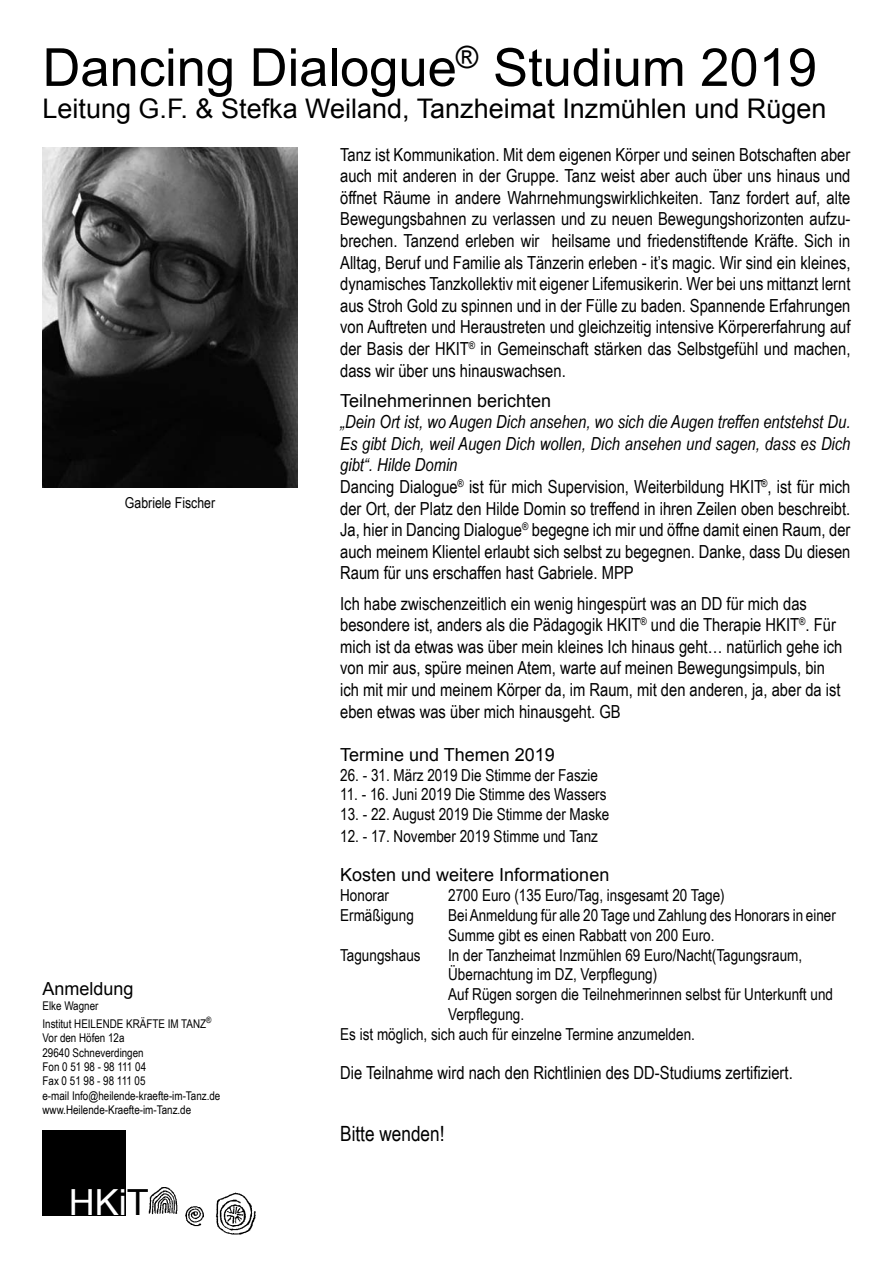
<style>
.page{position:relative;width:893px;height:1263px;background:#fff}
.page>*{position:absolute;margin:0;border:0;box-sizing:border-box;transform-origin:0 0}
.t1{font:52.5px "Arial";color:#000}
.t2{font:36px "Arial";color:#fff}
.t3{font:27px "Arial";color:#000}
.t4{font:21px "Arial Narrow";color:#000}
.t5{font:18px/21.6px "Arial Narrow";color:#000}
.t6{font:18px "Arial";color:#000}
.t7{font:16.5px/19.8px "Arial Narrow";color:#000}
.t8{font:15px "Arial Narrow";color:#000}
.t9{font:12px/14.4px "Arial Narrow";color:#000}
.s1{font-style:italic}
.s2{color:#000}
</style>
<div class="page">
<img style="left:43px;top:147px;width:255px;height:340px">
<div style="left:43px;top:1130px;width:83px;height:85px;background:#000"></div>
<img style="left:149px;top:1187px;width:107px;height:47px">
<h1 class="t1" style="left:43px;top:33px;width:776px">Dancing Dialogue<sup>®</sup> Studium 2019</h1>
<h3 class="t3" style="left:43px;top:91px;width:785px">Leitung G.F. &amp; Stefka Weiland, Tanzheimat Inzmühlen und Rügen</h3>
<p class="t5" style="left:340px;top:143px;width:512px;text-align:justify">Tanz ist Kommunikation. Mit dem eigenen Körper und seinen Botschaften aber auch mit anderen in der Gruppe. Tanz weist aber auch über uns hinaus und öffnet Räume in andere Wahrnehmungswirklichkeiten. Tanz fordert auf, alte Bewegungsbahnen zu verlassen und zu neuen Bewegungshorizonten aufzu&shy;brechen. Tanzend erleben wir heilsame und friedenstiftende Kräfte. Sich in Alltag, Beruf und Familie als Tänzerin erleben - it’s magic. Wir sind ein kleines, dynamisches Tanzkollektiv mit eigener Lifemusikerin. Wer bei uns mittanzt lernt aus Stroh Gold zu spinnen und in der Fülle zu baden. Spannende Erfahrungen von Auftreten und Heraustreten und gleichzeitig intensive Körpererfahrung auf der Basis der HKIT<sup>®</sup> in Gemeinschaft stärken das Selbstgefühl und machen, dass wir über uns hinauswachsen.</p>
<p class="t6" style="left:340px;top:388px;width:213px">Teilnehmerinnen berichten</p>
<p class="t5" style="left:340px;top:410px;width:512px"><span class="s1">„Dein Ort ist, wo Augen Dich ansehen, wo sich die Augen treffen entstehst Du.<br>Es gibt Dich, weil Augen Dich wollen, Dich ansehen und sagen, dass es Dich gibt“. Hilde Domin<br></span>Dancing Dialogue<sup>®</sup> ist für mich Supervision, Weiterbildung HKIT<sup>®</sup>, ist für mich der Ort, der Platz den Hilde Domin so treffend in ihren Zeilen oben beschreibt.<br>Ja, hier in Dancing Dialogue<sup>®</sup> begegne ich mir und öffne damit einen Raum, der auch meinem Klientel erlaubt sich selbst zu begegnen. Danke, dass Du diesen Raum für uns erschaffen hast Gabriele. MPP</p>
<p class="t5" style="left:340px;top:592px;width:504px">Ich habe zwischenzeitlich ein wenig hingespürt was an DD für mich das besondere ist, anders als die Pädagogik HKIT<sup>®</sup> und die Therapie HKIT<sup>®</sup>. Für mich ist da etwas was über mein kleines Ich hinaus geht… natürlich gehe ich von mir aus, spüre meinen Atem, warte auf meinen Bewegungsimpuls, bin ich mit mir und meinem Körper da, im Raum, mit den anderen, ja, aber da ist eben etwas was über mich hinausgeht. GB</p>
<p class="t6" style="left:340px;top:743px;width:216px">Termine und Themen 2019</p>
<p class="t7" style="left:340px;top:764px;width:259px">26. - 31. März 2019 Die Stimme der Faszie</p>
<p class="t7" style="left:340px;top:784px;width:268px">11. - 16. Juni 2019 Die Stimme des Wassers</p>
<p class="t7" style="left:340px;top:804px;width:271px">13. - 22. August 2019 Die Stimme der Maske</p>
<p class="t7" style="left:340px;top:825px;width:259px">12. - 17. November 2019 Stimme und Tanz</p>
<p class="t6" style="left:340px;top:863px;width:271px">Kosten und weitere Informationen</p>
<p class="t7" style="left:340px;top:885px;width:50px">Honorar</p>
<p class="t7" style="left:448px;top:885px;width:278px">2700 Euro (135 Euro/Tag, insgesamt 20 Tage)</p>
<p class="t7" style="left:340px;top:905px;width:75px">Ermäßigung</p>
<p class="t7" style="left:448px;top:905px;width:389px">Bei Anmeldung für alle 20 Tage und Zahlung des Honorars in einer<br>Summe gibt es einen Rabbatt von 200 Euro.</p>
<p class="t7" style="left:340px;top:944px;width:82px">Tagungshaus</p>
<p class="t7" style="left:448px;top:944px;width:356px">In der Tanzheimat Inzmühlen 69 Euro/Nacht(Tagungsraum,</p>
<p class="t7" style="left:448px;top:964px;width:211px">Übernachtung im DZ, Verpflegung)</p>
<p class="t7" style="left:448px;top:984px;width:386px">Auf Rügen sorgen die Teilnehmerinnen selbst für Unterkunft und</p>
<p class="t7" style="left:448px;top:1004px;width:77px">Verpflegung.</p>
<p class="t7" style="left:340px;top:1023px;width:356px">Es ist möglich, sich auch für einzelne Termine anzumelden.</p>
<p class="t5" style="left:340px;top:1062px;width:454px">Die Teilnahme wird nach den Richtlinien des DD-Studiums zertifiziert.</p>
<p class="t8" style="left:125px;top:492px;width:92px">Gabriele Fischer</p>
<p class="t6" style="left:43px;top:977px;width:93px">Anmeldung</p>
<p class="t9" style="left:43px;top:996px;width:170px;line-height:18px">Elke Wagner<br>Institut HEILENDE KRÄFTE IM TANZ<sup>®</sup></p>
<p class="t9" style="left:43px;top:1030px;width:179px">Vor den Höfen 12a<br>29640 Schneverdingen<br>Fon 0 51 98 - 98 111 04<br>Fax 0 51 98 - 98 111 05<br>e-mail Info@heilende-kraefte-im-Tanz.de www.Heilende-Kraefte-im-Tanz.de</p>
<h2 class="t2" style="left:69px;top:1179px;width:81px">HKi<span class="s2">T</span></h2>
<p class="t4" style="left:340px;top:1118px;width:106px">Bitte wenden!</p>
</div>
